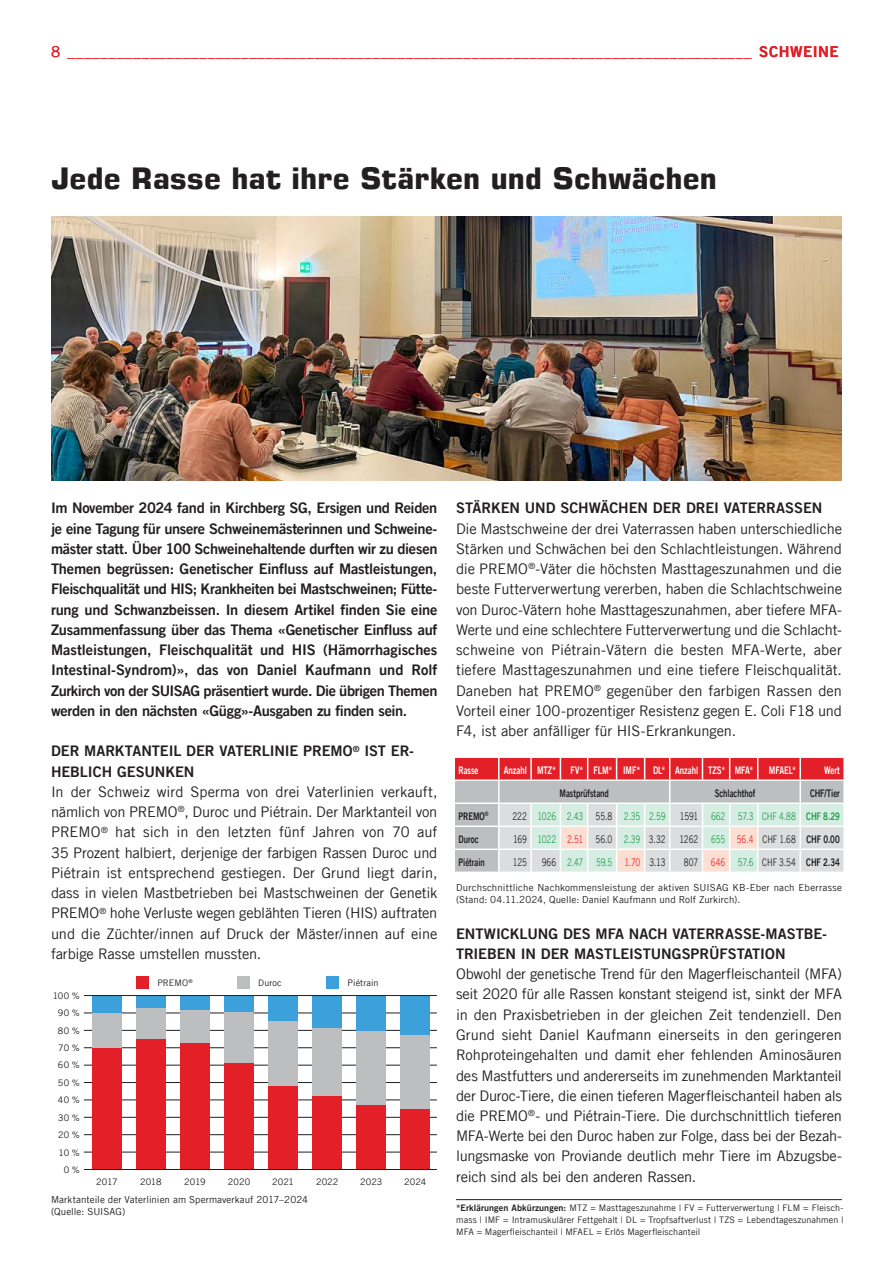
<style>
.page{position:relative;width:893px;height:1263px;background:#fff}
.page>*{position:absolute;margin:0;border:0;box-sizing:border-box;transform-origin:0 0}
.t1{font:700 30px "Eurostile LT";letter-spacing:.005em;color:#231f20}
.t2{font:15px "Trade Gothic LT Com";color:#e31f27}
.t3{font:14.7px/20.2px "Trade Gothic LT Com";letter-spacing:-.01em;color:#231f20;text-align:justify}
.t4{font:14.7px/20.2px "Trade Gothic LT Com Bd 2";letter-spacing:-.01em;color:#231f20}
.t5{font:10.5px "Trade Gothic LT Com";letter-spacing:-.01em;color:#231f20;scale:.75 1}
.t6{font:10.5px "Trade Gothic LT Com";letter-spacing:-.01em;color:#229f49;scale:.75 1}
.t7{font:10.5px "Trade Gothic LT Com Bd 2";letter-spacing:-.005em;color:#fff;scale:.75 1}
.t8{font:10.5px "Trade Gothic LT Com Bd 2";letter-spacing:-.005em;color:#231f20;scale:.75 1}
.t9{font:9.75px/12px "Trade Gothic LT Com";letter-spacing:.01em;color:#231f20}
.t10{font:9px/12px "Trade Gothic LT Com";letter-spacing:.01em;color:#231f20;text-align:justify}
.s1{font-family:"Trade Gothic LT Com Bd 2"}
.s2{color:#231f20}
.s3{color:#229f49}
.s4{color:#ee2526}
</style>
<div class="page">
<img style="left:51px;top:217px;width:791px;height:263px">
<svg style="left:454px;top:757px;width:390px;height:114px;background:#d8b9b9"></svg>
<hr style="left:800px;top:848px;width:45px;height:2px;background:#fff">
<hr style="left:799px;top:850px;width:2px;height:21px;background:#fff">
<hr style="left:843px;top:850px;width:2px;height:21px;background:#fff">
<hr style="left:84px;top:1151px;width:353px;height:1px;background:#231f20">
<hr style="left:84px;top:1134px;width:353px;height:1px;background:#231f20">
<hr style="left:84px;top:1117px;width:353px;height:1px;background:#231f20">
<hr style="left:84px;top:1099px;width:353px;height:1px;background:#231f20">
<hr style="left:84px;top:1082px;width:353px;height:1px;background:#231f20">
<hr style="left:84px;top:1065px;width:353px;height:1px;background:#231f20">
<hr style="left:84px;top:1047px;width:353px;height:1px;background:#231f20">
<hr style="left:84px;top:1030px;width:353px;height:1px;background:#231f20">
<hr style="left:84px;top:1012px;width:353px;height:1px;background:#231f20">
<div style="left:92px;top:1048px;width:30px;height:122px;background:#e31f27"></div>
<div style="left:92px;top:1013px;width:30px;height:35px;background:#bcbec0"></div>
<div style="left:92px;top:995px;width:30px;height:18px;background:#3ca1da"></div>
<div style="left:136px;top:1039px;width:30px;height:131px;background:#e31f27"></div>
<div style="left:136px;top:1008px;width:30px;height:31px;background:#bcbec0"></div>
<div style="left:136px;top:996px;width:30px;height:12px;background:#3ca1da"></div>
<div style="left:180px;top:1043px;width:30px;height:127px;background:#e31f27"></div>
<div style="left:180px;top:1009px;width:30px;height:34px;background:#bcbec0"></div>
<div style="left:180px;top:996px;width:30px;height:13px;background:#3ca1da"></div>
<div style="left:224px;top:1062px;width:30px;height:108px;background:#e31f27"></div>
<div style="left:224px;top:1011px;width:30px;height:52px;background:#bcbec0"></div>
<div style="left:224px;top:996px;width:30px;height:15px;background:#3ca1da"></div>
<div style="left:268px;top:1086px;width:30px;height:84px;background:#e31f27"></div>
<div style="left:313px;top:1095px;width:29px;height:75px;background:#e31f27"></div>
<div style="left:313px;top:1028px;width:29px;height:67px;background:#bcbec0"></div>
<div style="left:313px;top:995px;width:29px;height:33px;background:#3ca1da"></div>
<div style="left:268px;top:1021px;width:30px;height:65px;background:#bcbec0"></div>
<div style="left:268px;top:995px;width:30px;height:26px;background:#3ca1da"></div>
<div style="left:356px;top:1104px;width:30px;height:66px;background:#e31f27"></div>
<div style="left:400px;top:1109px;width:30px;height:61px;background:#e31f27"></div>
<div style="left:400px;top:1034px;width:30px;height:75px;background:#bcbec0"></div>
<div style="left:400px;top:996px;width:30px;height:38px;background:#3ca1da"></div>
<div style="left:356px;top:1031px;width:30px;height:73px;background:#bcbec0"></div>
<div style="left:356px;top:996px;width:30px;height:35px;background:#3ca1da"></div>
<hr style="left:84px;top:995px;width:353px;height:1px;background:#231f20">
<hr style="left:84px;top:1169px;width:353px;height:1px;background:#231f20">
<div style="left:136px;top:976px;width:13px;height:13px;background:#e31f27"></div>
<div style="left:237px;top:976px;width:13px;height:13px;background:#bcbec0"></div>
<div style="left:326px;top:976px;width:13px;height:13px;background:#3ca1da"></div>
<hr style="left:456px;top:1199px;width:386px;height:1px;background:#231f20">
<p class="t2" style="left:51px;top:43px;width:789px">8 ___________________________________________________________________________________ <span class="s1">SCHWEINE</span></p>
<h1 class="t1" style="left:51px;top:160px;width:667px">Jede Rasse hat ihre Stärken und Schwächen</h1>
<p class="t4" style="left:51px;top:498px;width:388px;text-align:justify">Im November 2024 fand in Kirchberg SG, Ersigen und Reiden je eine Tagung für unsere Schweinemästerinnen und Schweine&shy;mäster statt. Über 100 Schweinehaltende durften wir zu diesen Themen begrüssen: Genetischer Einfluss auf Mastleistungen, Fleischqualität und HIS; Krankheiten bei Mastschweinen; Fütte&shy;rung und Schwanzbeissen. In diesem Artikel finden Sie eine Zusammenfassung über das Thema «Genetischer Einfluss auf Mastleistungen, Fleischqualität und HIS (Hämorrhagisches Intestinal-Syndrom)», das von Daniel Kaufmann und Rolf Zurkirch von der SUISAG präsentiert wurde. Die übrigen Themen werden in den nächsten «Gügg»-Ausgaben zu finden sein.</p>
<p class="t4" style="left:51px;top:741px;width:364px">DER MARKTANTEIL DER VATERLINIE PREMO<sup>®</sup> IST ER-<br>HEBLICH GESUNKEN</p>
<p class="t3" style="left:51px;top:781px;width:388px">In der Schweiz wird Sperma von drei Vaterlinien verkauft, nämlich von PREMO<sup>®</sup>, Duroc und Piétrain. Der Marktanteil von PREMO<sup>®</sup> hat sich in den letzten fünf Jahren von 70 auf 35 Prozent halbiert, derjenige der farbigen Rassen Duroc und Piétrain ist entsprechend gestiegen. Der Grund liegt darin, dass in vielen Mastbetrieben bei Mastschweinen der Genetik PREMO<sup>®</sup> hohe Verluste wegen geblähten Tieren (HIS) auftraten und die Züchter/innen auf Druck der Mäster/innen auf eine farbige Rasse umstellen mussten.</p>
<p class="t10" style="left:53px;top:989px;width:29px">100 %</p>
<p class="t10" style="left:58px;top:1007px;width:23px">90 %</p>
<p class="t10" style="left:58px;top:1024px;width:24px">80 %</p>
<p class="t10" style="left:58px;top:1042px;width:23px">70 %</p>
<p class="t10" style="left:58px;top:1059px;width:23px">60 %</p>
<p class="t10" style="left:58px;top:1076px;width:23px">50 %</p>
<p class="t10" style="left:58px;top:1094px;width:24px">40 %</p>
<p class="t10" style="left:58px;top:1111px;width:23px">30 %</p>
<p class="t10" style="left:58px;top:1129px;width:23px">20 %</p>
<p class="t10" style="left:59px;top:1146px;width:23px">10 %</p>
<p class="t10" style="left:64px;top:1163px;width:18px">0 %</p>
<p class="t10" style="left:157px;top:977px;width:37px">PREMO<sup>®</sup></p>
<p class="t10" style="left:258px;top:977px;width:25px">Duroc</p>
<p class="t10" style="left:348px;top:977px;width:32px">Piétrain</p>
<p class="t10" style="left:96px;top:1175px;width:23px">2017</p>
<p class="t10" style="left:140px;top:1175px;width:23px">2018</p>
<p class="t10" style="left:184px;top:1175px;width:23px">2019</p>
<p class="t10" style="left:228px;top:1175px;width:24px">2020</p>
<p class="t10" style="left:272px;top:1175px;width:23px">2021</p>
<p class="t10" style="left:316px;top:1175px;width:24px">2022</p>
<p class="t10" style="left:360px;top:1175px;width:24px">2023</p>
<p class="t10" style="left:404px;top:1175px;width:24px">2024</p>
<p class="t9" style="left:51px;top:1193px;width:258px">Marktanteile der Vaterlinien am Spermaverkauf 2017–2024 (Quelle: SUISAG)</p>
<p class="t4" style="left:456px;top:498px;width:368px">STÄRKEN UND SCHWÄCHEN DER DREI VATERRASSEN</p>
<p class="t3" style="left:456px;top:518px;width:387px">Die Mastschweine der drei Vaterrassen haben unterschiedliche Stärken und Schwächen bei den Schlachtleistungen. Während die PREMO<sup>®</sup>-Väter die höchsten Masttageszunahmen und die beste Futterverwertung vererben, haben die Schlachtschweine von Duroc-Vätern hohe Masttageszunahmen, aber tiefere MFA-Werte und eine schlechtere Futterverwertung und die Schlacht&shy;schweine von Piétrain-Vätern die besten MFA-Werte, aber tiefere Masttageszunahmen und eine tiefere Fleischqualität.<br>Daneben hat PREMO<sup>®</sup> gegenüber den farbigen Rassen den Vorteil einer 100-prozentiger Resistenz gegen E. Coli F18 und F4, ist aber anfälliger für HIS-Erkrankungen.</p>
<p class="t7" style="left:458px;top:764px;width:28px">Rasse</p>
<p class="t7" style="left:504px;top:764px;width:71px">Anzahl MTZ*</p>
<p class="t7" style="left:571px;top:764px;width:245px">FV* FLM* IMF* DL* Anzahl TZS* MFA*</p>
<p class="t7" style="left:769px;top:764px;width:38px">MFAEL*</p>
<p class="t7" style="left:824px;top:764px;width:22px">Wert</p>
<p class="t8" style="left:560px;top:787px;width:67px">Mastprüfstand</p>
<p class="t8" style="left:715px;top:787px;width:56px">Schlachthof</p>
<p class="t8" style="left:810px;top:787px;width:41px">CHF/Tier</p>
<p class="t8" style="left:458px;top:810px;width:42px">PREMO<sup>®</sup></p>
<p class="t6" style="left:512px;top:810px;width:205px"><span class="s2">222</span> 1026 2.43 <span class="s2">55.8</span> 2.35 2.59</p>
<p class="t6" style="left:680px;top:810px;width:215px"><span class="s2">1591</span> 662 57.3 CHF 4.88 <span class="s1">CHF 8.29</span></p>
<p class="t8" style="left:458px;top:833px;width:28px">Duroc</p>
<p class="t5" style="left:513px;top:833px;width:205px">169 <span class="s3">1022</span> <span class="s4">2.51</span> 56.0 <span class="s3">2.39</span> 3.32</p>
<p class="t5" style="left:679px;top:833px;width:216px">1262 <span class="s3">655</span> <span class="s4">56.4</span> CHF 1.68 <span class="s1">CHF 0.00</span></p>
<p class="t8" style="left:458px;top:856px;width:37px">Piétrain</p>
<p class="t5" style="left:513px;top:856px;width:20px">125</p>
<p class="t6" style="left:542px;top:856px;width:167px"><span class="s2">966</span> 2.47 59.5 <span class="s4">1.70</span> <span class="s2">3.13</span></p>
<p class="t5" style="left:684px;top:856px;width:210px">807 <span class="s4">646</span> <span class="s3">57.6</span> CHF 3.54 <span class="s1">CHF 2.34</span></p>
<p class="t9" style="left:456px;top:881px;width:387px">Durchschnittliche Nachkommensleistung der aktiven SUISAG KB-Eber nach Eberrasse (Stand: 04.11.2024, Quelle: Daniel Kaufmann und Rolf Zurkirch).</p>
<p class="t4" style="left:456px;top:923px;width:373px">ENTWICKLUNG DES MFA NACH VATERRASSE-MASTBE-<br>TRIEBEN IN DER MASTLEISTUNGSPRÜFSTATION</p>
<p class="t3" style="left:456px;top:964px;width:387px">Obwohl der genetische Trend für den Magerfleischanteil (MFA) seit 2020 für alle Rassen konstant steigend ist, sinkt der MFA in den Praxisbetrieben in der gleichen Zeit tendenziell. Den Grund sieht Daniel Kaufmann einerseits in den geringeren Rohproteingehalten und damit eher fehlenden Aminosäuren des Mastfutters und andererseits im zunehmenden Marktanteil der Duroc-Tiere, die einen tieferen Magerfleischanteil haben als die PREMO<sup>®</sup>- und Piétrain-Tiere. Die durchschnittlich tieferen MFA-Werte bei den Duroc haben zur Folge, dass bei der Bezah&shy;lungsmaske von Proviande deutlich mehr Tiere im Abzugsbe&shy;reich sind als bei den anderen Rassen.</p>
<p class="t10" style="left:456px;top:1201px;width:389px"><span class="s1">*Erklärungen Abkürzungen:</span> MTZ = Masttageszunahme | FV = Futterverwertung | FLM = Fleisch&shy;mass | IMF = Intramuskulärer Fettgehalt | DL = Tropfsaftverlust | TZS = Lebendtageszunahmen | MFA = Magerfleischanteil | MFAEL = Erlös Magerfleischanteil</p>
</div>
